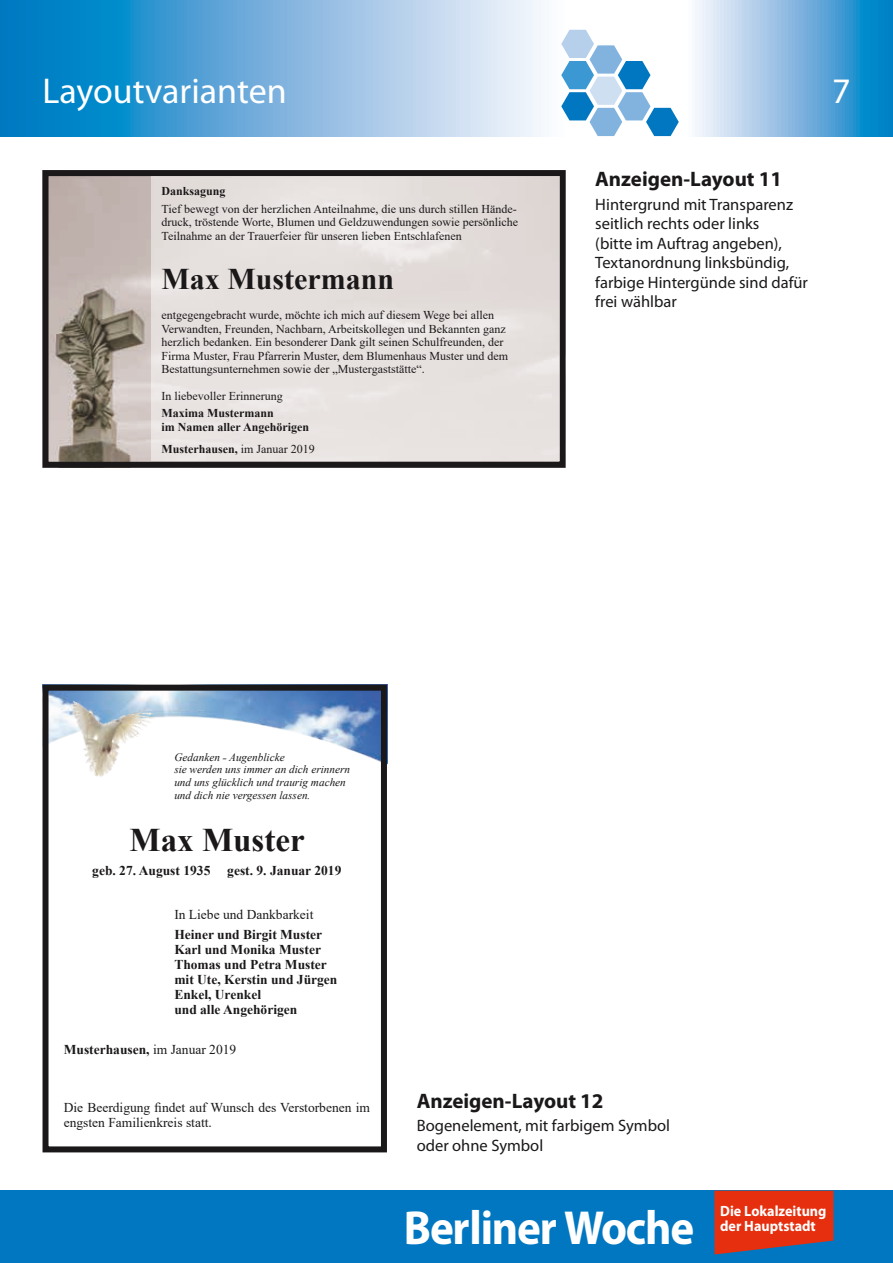
<style>
.page{position:relative;width:893px;height:1263px;background:#fff}
.page>*{position:absolute;margin:0;border:0;box-sizing:border-box;transform-origin:0 0}
.t1{font:700 48px "Myriad Pro";letter-spacing:-.025em;color:#fff;scale:.94 1}
.t2{font:36px "Myriad Pro";color:#fff}
.t3{font:700 33px "Times New Roman";color:#1b1819}
.t4{font:700 30px "Times New Roman";color:#1b1819}
.t5{font:700 21px "Myriad Pro";color:#1b1819}
.t6{font:16.5px/19.5px "Myriad Pro";color:#1b1819}
.t7{font:700 14.85px "Myriad Pro";color:#fff;scale:.95 1}
.t8{font:700 13.5px/15px "Times New Roman";color:#1b1819}
.t9{font:13.5px/15px "Times New Roman";color:#1b1819}
.t10{font:12px/13.5px "Times New Roman";color:#1b1819;text-align:justify}
.t11{font:700 12px/13.5px "Times New Roman";color:#1b1819}
.t12{font:italic 11.25px/12.8px "Times New Roman";color:#1b1819}
.s1{font-weight:400}
</style>
<div class="page">
<div style="left:0;top:1191px;width:893px;height:72px;background:#0077c0"></div>
<svg style="left:714px;top:1191px;width:119px;height:63px;background:#cc3620"></svg>
<svg style="left:0;top:0;width:893px;height:136px;background:#7eb9e0"></svg>
<svg style="left:561px;top:30px;width:118px;height:106px"></svg>
<img style="left:50px;top:177px;width:101px;height:284px">
<div style="left:43px;top:170px;width:523px;height:298px;border:6px solid #1b1819"></div>
<div style="left:151px;top:176px;width:409px;height:285px;background:#e6e1df"></div>
<img style="left:50px;top:692px;width:330px;height:70px">
<div style="left:43px;top:685px;width:344px;height:467px;border:6px solid #1b1819"></div>
<img style="left:63px;top:690px;width:97px;height:87px">
<h2 class="t2" style="left:43px;top:69px;width:246px">Layoutvarianten</h2>
<h2 class="t2" style="left:832px;top:69px;width:20px">7</h2>
<p class="t11" style="left:162px;top:184px;width:66px">Danksagung</p>
<p class="t10" style="left:162px;top:202px;width:358px">Tief bewegt von der herzlichen Anteilnahme, die uns durch stillen Hände&shy;druck, tröstende Worte, Blumen und Geldzuwendungen sowie persönliche Teilnahme an der Trauerfeier für unseren lieben Entschlafenen</p>
<h3 class="t4" style="left:162px;top:257px;width:234px">Max Mustermann</h3>
<p class="t10" style="left:162px;top:308px;width:348px;text-align:left">entgegengebracht wurde, möchte ich mich auf diesem Wege bei allen Verwandten, Freunden, Nachbarn, Arbeitskollegen und Bekannten ganz herzlich bedanken. Ein besonderer Dank gilt seinen Schulfreunden, der Firma Muster, Frau Pfarrerin Muster, dem Blumenhaus Muster und dem Bestattungsunternehmen sowie der „Mustergaststätte“.</p>
<p class="t10" style="left:162px;top:388px;width:123px">In liebevoller Erinnerung</p>
<p class="t11" style="left:162px;top:406px;width:149px">Maxima Mustermann<br>im Namen aller Angehörigen</p>
<p class="t11" style="left:162px;top:442px;width:155px">Musterhausen, <span class="s1">im Januar 2019</span></p>
<h3 class="t5" style="left:595px;top:165px;width:188px">Anzeigen-Layout 11</h3>
<h3 class="t6" style="left:595px;top:194px;width:214px">Hintergrund mit Transparenz seitlich rechts oder links<br>(bitte im Auftrag angeben),<br>Textanordnung linksbündig, farbige Hintergünde sind dafür frei wählbar</h3>
<p class="t12" style="left:174px;top:750px;width:177px">Gedanken ˗ Augenblicke<br>sie werden uns immer an dich erinnern und uns glücklich und traurig machen und dich nie vergessen lassen.</p>
<h3 class="t3" style="left:130px;top:816px;width:177px">Max Muster</h3>
<p class="t8" style="left:92px;top:862px;width:120px">geb. 27. August 1935</p>
<p class="t8" style="left:227px;top:862px;width:116px">gest. 9. Januar 2019</p>
<p class="t9" style="left:174px;top:907px;width:141px">In Liebe und Dankbarkeit</p>
<p class="t8" style="left:174px;top:926px;width:165px">Heiner und Birgit Muster<br>Karl und Monika Muster<br>Thomas und Petra Muster mit Ute, Kerstin und Jürgen<br>Enkel, Urenkel<br>und alle Angehörigen</p>
<p class="t8" style="left:64px;top:1042px;width:174px">Musterhausen, <span class="s1">im Januar 2019</span></p>
<p class="t9" style="left:64px;top:1099px;width:308px">Die Beerdigung findet auf Wunsch des Verstorbenen im engsten Familienkreis statt.</p>
<h3 class="t5" style="left:417px;top:1087px;width:188px">Anzeigen-Layout 12</h3>
<h3 class="t6" style="left:417px;top:1116px;width:255px">Bogenelement, mit farbigem Symbol oder ohne Symbol</h3>
<p class="t7" style="left:720px;top:1201px;width:113px">Die Lokalzeitung</p>
<h1 class="t1" style="left:404px;top:1196px;width:310px">Berliner Woche</h1>
<p class="t7" style="left:720px;top:1217px;width:102px">der Hauptstadt</p>
</div>
